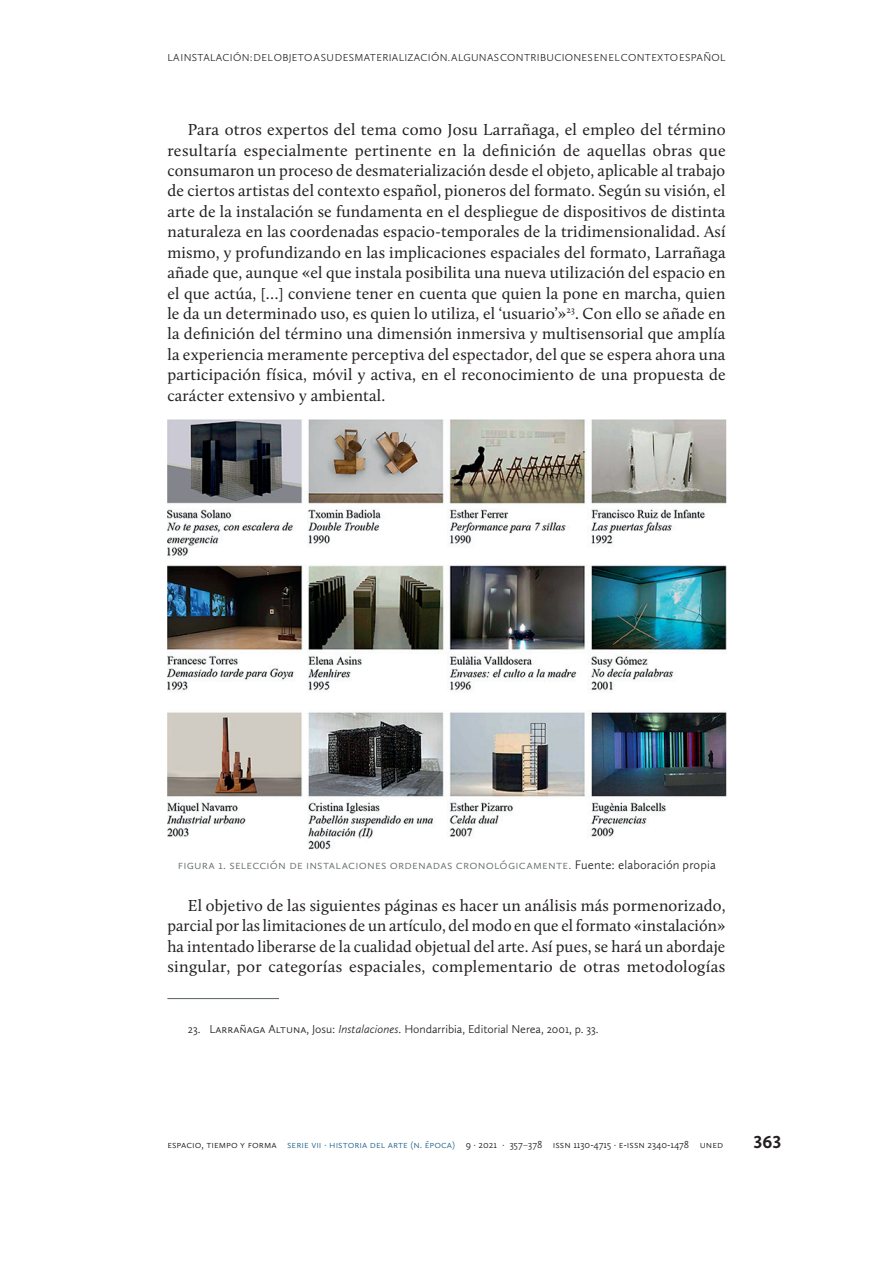
<style>
.page{position:relative;width:893px;height:1263px;background:#fff}
.page>*{position:absolute;margin:0;border:0;box-sizing:border-box;transform-origin:0 0}
.t1{font:700 18px "Calluna Sans";color:#231f20}
.t2{font:16.5px/20.4px "Calluna";letter-spacing:.01em;color:#231f20;text-align:justify}
.t3{font:300 12.75px "Calluna Sans";letter-spacing:.015em;color:#67706e}
.t4{font:300 12.75px "Calluna Sans";letter-spacing:.01em;color:#231f20}
.t5{font:300 12px "Calluna Sans";color:#231f20}
.t6{font:300 10.5px "Calluna Sans";color:#231f20}
.t7{font:300 10.5px "Calluna Sans";color:#286790}
.s1{color:#67706e}
.s2{font-style:italic}
.s3{color:#286790}
.s4{font-weight:400;color:#67706e}
</style>
<div class="page">
<hr style="left:167px;top:998px;width:112px;height:1px;background:#67706e">
<img style="left:167px;top:419px;width:559px;height:431px">
<p class="t6" style="left:167px;top:52px;width:21px">Lainstalación</p>
<p class="t6" style="left:250px;top:52px;width:11px">: del</p>
<p class="t6" style="left:274px;top:52px;width:8px">objeto</p>
<p class="t6" style="left:313px;top:52px;width:29px">asu desmateriali</p>
<p class="t6" style="left:408px;top:52px;width:14px">zación</p>
<p class="t6" style="left:448px;top:52px;width:18px">. Algunas</p>
<p class="t6" style="left:500px;top:52px;width:8px">contribuciones</p>
<p class="t6" style="left:594px;top:52px;width:36px">enelconte</p>
<p class="t6" style="left:657px;top:52px;width:29px">xto espa</p>
<p class="t6" style="left:703px;top:52px;width:14px">ñol</p>
<p class="t2" style="left:167px;top:119px;width:560px;text-indent:20px">Para otros expertos del tema como Josu Larrañaga, el empleo del término resultaría especialmente pertinente en la definición de aquellas obras que consumaron un proceso de desmaterialización desde el objeto, aplicable al trabajo de ciertos artistas del contexto español, pioneros del formato. Según su visión, el arte de la instalación se fundamenta en el despliegue de dispositivos de distinta naturaleza en las coordenadas espacio-temporales de la tridimensionalidad. Así mismo, y profundizando en las implicaciones espaciales del formato, Larrañaga añade que, aunque «el que instala posibilita una nueva utilización del espacio en el que actúa, […] conviene tener en cuenta que quien la pone en marcha, quien le da un determinado uso, es quien lo utiliza, el ‘usuario’»<sup>23</sup>. Con ello se añade en la definición del término una dimensión inmersiva y multisensorial que amplía la experiencia meramente perceptiva del espectador, del que se espera ahora una participación física, móvil y activa, en el reconocimiento de una propuesta de carácter extensivo y ambiental.</p>
<p class="t3" style="left:178px;top:857px;width:97px">FIGURA 1. SELECCIÓN</p>
<p class="t3" style="left:289px;top:857px;width:208px">DE INSTALACION ES ORDENADAS CRONOLÓG</p>
<p class="t4" style="left:516px;top:857px;width:202px"><span class="s1">ICAMENTE.</span> Fuente: elaboración propia</p>
<p class="t2" style="left:167px;top:895px;width:560px;text-indent:20px">El objetivo de las siguientes páginas es hacer un análisis más pormenorizado, parcial por las limitaciones de un artículo, del modo en que el formato «instalación» ha intentado liberarse de la cualidad objetual del arte. Así pues, se hará un abordaje singular, por categorías espaciales, complementario de otras metodologías</p>
<p class="t5" style="left:188px;top:1022px;width:35px">23. Larra</p>
<p class="t5" style="left:239px;top:1022px;width:361px">ñaga Altu na, Josu: <span class="s2">Instalaciones</span>. Hondarribia, Editorial Nerea, 2001, p. 33.</p>
<p class="t6" style="left:167px;top:1138px;width:130px">ESPACIO, TIEMPO Y FORMA <span class="s3">Serie</span></p>
<p class="t7" style="left:311px;top:1138px;width:30px">VII · historia</p>
<p class="t7" style="left:370px;top:1138px;width:24px">de l arte</p>
<p class="t7" style="left:410px;top:1138px;width:26px">(n. época</p>
<p class="t6" style="left:452px;top:1138px;width:273px"><span class="s3">)</span> 9 · 2021 · 357<span class="s4">–</span>378 ISSN 1130-4715 · e-iss n 2340-1478 UN ED</p>
<p class="t1" style="left:754px;top:1131px;width:29px">363</p>
</div>
